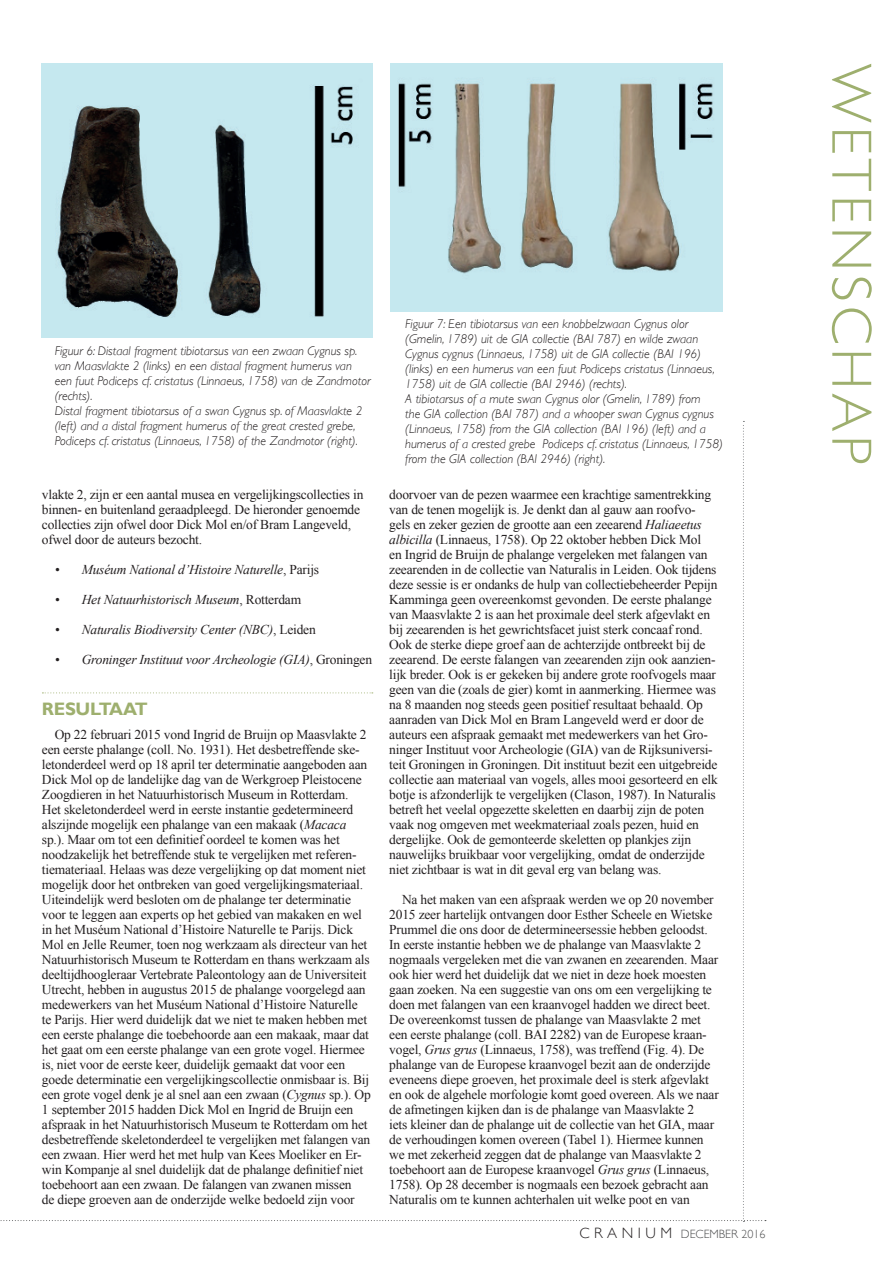
<style>
.page{position:relative;width:893px;height:1263px;background:#fff}
.page>*{position:absolute;margin:0;border:0;box-sizing:border-box;transform-origin:0 0}
.t1{font:300 57px "Gill Sans";letter-spacing:.07em;color:#9eaf6e}
.FEATURE_-_WETENSCHAP{font:700 18px "Gill Sans";letter-spacing:-.015em;color:#9eaf6e}
.FEATURE_BODY{font:13.5px/15px "Times New Roman";letter-spacing:-.015em;color:#231f20}
.t2{font:italic 13.5px "Times New Roman";letter-spacing:-.015em;color:#231f20}
.PHOTO_CAPTION_BODY{font:italic 300 12.75px/15px "Gill Sans";color:#231f20}
.t3{font:300 12px "Gill Sans";color:#4b4c4d}
.s1{font-style:normal}
.s2{font-style:italic}
.s3{font-size:15px;color:#231f20}
</style>
<div class="page">
<img style="left:391px;top:64px;width:332px;height:247px">
<img style="left:42px;top:64px;width:330px;height:274px">
<p class="PHOTO_CAPTION_BODY" style="left:55px;top:343px;width:317px">Figuur 6: Distaal fragment tibiotarsus van een zwaan Cygnus sp. van Maasvlakte 2 (links) en een distaal fragment humerus van een fuut Podiceps cf. cristatus (Linnaeus, 1758) van de Zandmotor (rechts).</p>
<p class="PHOTO_CAPTION_BODY" style="left:55px;top:403px;width:309px">Distal fragment tibiotarsus of a swan Cygnus sp. of Maasvlakte 2 (left) and a distal fragment humerus of the great crested grebe,<br>Podiceps cf. cristatus (Linnaeus, 1758) of the Zandmotor (right).</p>
<p class="FEATURE_BODY" style="left:42px;top:487px;width:323px">vlakte 2, zijn er een aantal musea en vergelijkingscollecties in binnen- en buitenland geraadpleegd. De hieronder genoemde collecties zijn ofwel door Dick Mol en/of Bram Langeveld, ofwel door de auteurs bezocht.</p>
<p class="t2" style="left:55px;top:560px;width:266px">• Muséum National d’Histoire Naturelle<span class="s1">, Parijs</span></p>
<p class="t2" style="left:55px;top:590px;width:248px">• Het Natuurhistorisch Museum<span class="s1">, Rotterdam</span></p>
<p class="t2" style="left:55px;top:620px;width:263px">• Naturalis Biodiversity Center (NBC)<span class="s1">, Leiden</span></p>
<p class="t2" style="left:55px;top:650px;width:319px">• Groninger Instituut voor Archeologie (GIA)<span class="s1">, Groningen</span></p>
<p class="FEATURE_-_WETENSCHAP" style="left:42px;top:698px;width:107px">RESULTAAT</p>
<p class="FEATURE_BODY" style="left:42px;top:727px;width:330px;text-indent:13px">Op 22 februari 2015 vond Ingrid de Bruijn op Maasvlakte 2 een eerste phalange (coll. No. 1931). Het desbetreffende ske&shy;letonderdeel werd op 18 april ter determinatie aangeboden aan Dick Mol op de landelijke dag van de Werkgroep Pleistocene Zoogdieren in het Natuurhistorisch Museum in Rotterdam.<br>Het skeletonderdeel werd in eerste instantie gedetermineerd alszijnde mogelijk een phalange van een makaak (<span class="s2">Macaca </span>sp.). Maar om tot een definitief oordeel te komen was het noodzakelijk het betreffende stuk te vergelijken met referen&shy;tiemateriaal. Helaas was deze vergelijking op dat moment niet mogelijk door het ontbreken van goed vergelijkingsmateriaal.<br>Uiteindelijk werd besloten om de phalange ter determinatie voor te leggen aan experts op het gebied van makaken en wel in het Muséum National d’Histoire Naturelle te Parijs. Dick Mol en Jelle Reumer, toen nog werkzaam als directeur van het Natuurhistorisch Museum te Rotterdam en thans werkzaam als deeltijdhoogleraar Vertebrate Paleontology aan de Universiteit Utrecht, hebben in augustus 2015 de phalange voorgelegd aan medewerkers van het Muséum National d’Histoire Naturelle<br>te Parijs. Hier werd duidelijk dat we niet te maken hebben met een eerste phalange die toebehoorde aan een makaak, maar dat het gaat om een eerste phalange van een grote vogel. Hiermee is, niet voor de eerste keer, duidelijk gemaakt dat voor een goede determinatie een vergelijkingscollectie onmisbaar is. Bij een grote vogel denk je al snel aan een zwaan (<span class="s2">Cygnus</span> sp.). Op 1 september 2015 hadden Dick Mol en Ingrid de Bruijn een afspraak in het Natuurhistorisch Museum te Rotterdam om het desbetreffende skeletonderdeel te vergelijken met falangen van een zwaan. Hier werd het met hulp van Kees Moeliker en Er&shy;win Kompanje al snel duidelijk dat de phalange definitief niet toebehoort aan een zwaan. De falangen van zwanen missen<br>de diepe groeven aan de onderzijde welke bedoeld zijn voor</p>
<p class="PHOTO_CAPTION_BODY" style="left:405px;top:317px;width:311px">Figuur 7: Een tibiotarsus van een knobbelzwaan Cygnus olor (Gmelin, 1789) uit de GIA collectie (BAI 787) en wilde zwaan Cygnus cygnus (Linnaeus, 1758) uit de GIA collectie (BAI 196) (links) en een humerus van een fuut Podiceps cristatus (Linnaeus, 1758) uit de GIA collectie (BAI 2946) (rechts).</p>
<p class="PHOTO_CAPTION_BODY" style="left:405px;top:392px;width:319px">A tibiotarsus of a mute swan Cygnus olor (Gmelin, 1789) from<br>the GIA collection (BAI 787) and a whooper swan Cygnus cygnus (Linnaeus, 1758) from the GIA collection (BAI 196) (left) and a humerus of a crested grebe Podiceps cf. cristatus (Linnaeus, 1758) from the GIA collection (BAI 2946) (right).</p>
<p class="FEATURE_BODY" style="left:389px;top:487px;width:330px">doorvoer van de pezen waarmee een krachtige samentrekking van de tenen mogelijk is. Je denkt dan al gauw aan roofvo&shy;gels en zeker gezien de grootte aan een zeearend <span class="s2">Haliaeetus albicilla</span> (Linnaeus, 1758). Op 22 oktober hebben Dick Mol<br>en Ingrid de Bruijn de phalange vergeleken met falangen van zeearenden in de collectie van Naturalis in Leiden. Ook tijdens deze sessie is er ondanks de hulp van collectiebeheerder Pepijn Kamminga geen overeenkomst gevonden. De eerste phalange van Maasvlakte 2 is aan het proximale deel sterk afgevlakt en bij zeearenden is het gewrichtsfacet juist sterk concaaf rond.<br>Ook de sterke diepe groef aan de achterzijde ontbreekt bij de zeearend. De eerste falangen van zeearenden zijn ook aanzien&shy;lijk breder. Ook is er gekeken bij andere grote roofvogels maar geen van die (zoals de gier) komt in aanmerking. Hiermee was na 8 maanden nog steeds geen positief resultaat behaald. Op aanraden van Dick Mol en Bram Langeveld werd er door de auteurs een afspraak gemaakt met medewerkers van het Gro&shy;ninger Instituut voor Archeologie (GIA) van de Rijksuniversi&shy;teit Groningen in Groningen. Dit instituut bezit een uitgebreide collectie aan materiaal van vogels, alles mooi gesorteerd en elk botje is afzonderlijk te vergelijken (Clason, 1987). In Naturalis betreft het veelal opgezette skeletten en daarbij zijn de poten vaak nog omgeven met weekmateriaal zoals pezen, huid en dergelijke. Ook de gemonteerde skeletten op plankjes zijn nauwelijks bruikbaar voor vergelijking, omdat de onderzijde niet zichtbaar is wat in dit geval erg van belang was.</p>
<p class="FEATURE_BODY" style="left:389px;top:892px;width:331px;text-indent:13px">Na het maken van een afspraak werden we op 20 november 2015 zeer hartelijk ontvangen door Esther Scheele en Wietske Prummel die ons door de determineersessie hebben geloodst.<br>In eerste instantie hebben we de phalange van Maasvlakte 2 nogmaals vergeleken met die van zwanen en zeearenden. Maar ook hier werd het duidelijk dat we niet in deze hoek moesten gaan zoeken. Na een suggestie van ons om een vergelijking te doen met falangen van een kraanvogel hadden we direct beet.<br>De overeenkomst tussen de phalange van Maasvlakte 2 met een eerste phalange (coll. BAI 2282) van de Europese kraan&shy;vogel, <span class="s2">Grus grus</span> (Linnaeus, 1758), was treffend (Fig. 4). De phalange van de Europese kraanvogel bezit aan de onderzijde eveneens diepe groeven, het proximale deel is sterk afgevlakt en ook de algehele morfologie komt goed overeen. Als we naar de afmetingen kijken dan is de phalange van Maasvlakte 2<br>iets kleiner dan de phalange uit de collectie van het GIA, maar de verhoudingen komen overeen (Tabel 1). Hiermee kunnen we met zekerheid zeggen dat de phalange van Maasvlakte 2 toebehoort aan de Europese kraanvogel <span class="s2">Grus grus</span> (Linnaeus, 1758)<span class="s2">.</span> Op 28 december is nogmaals een bezoek gebracht aan Naturalis om te kunnen achterhalen uit welke poot en van</p>
<p class="t3" style="left:579px;top:1224px;width:187px"><span class="s3">C RA N I U M</span> DECEMBER 2016</p>
<p class="t1" style="left:896px;top:64px;width:402px;rotate:90deg">WETENSCHAP</p>
</div>
